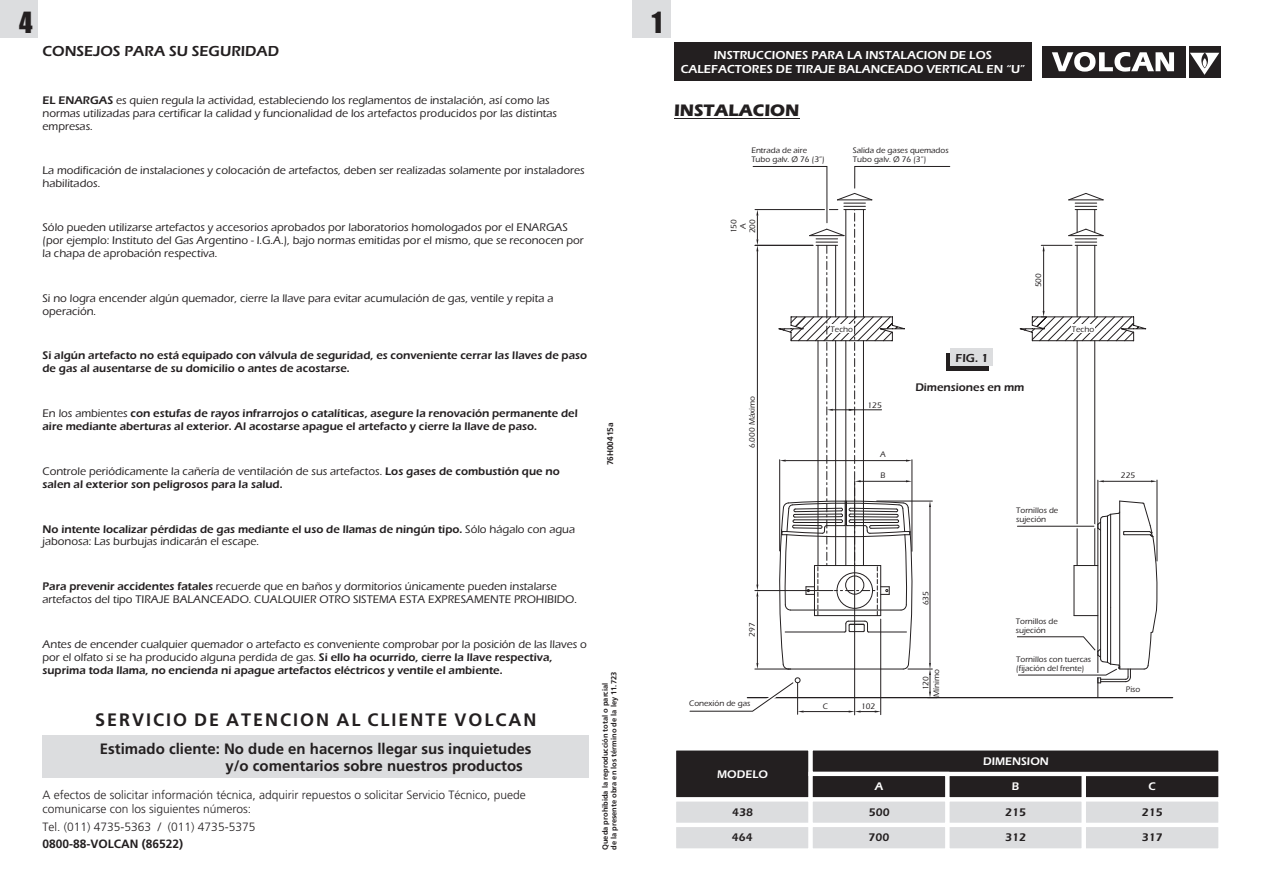
<style>
.page{position:relative;width:1263px;height:893px;background:#fff}
.page>*{position:absolute;margin:0;border:0;box-sizing:border-box;transform-origin:0 0}
.t1{font:27px "Impact";color:#231f20}
.t2{font:700 18px "Frutiger";letter-spacing:.11em;color:#231f20}
.t3{font:700 17.25px "Eras ITC";color:#231f20}
.t4{font:700 15px/17.4px "Frutiger";color:#231f20}
.t5{font:600 15px "Eras ITC";color:#231f20}
.t6{font:300 12px/13.6px "Frutiger";color:#231f20}
.t7{font:600 12px/13.6px "Eras ITC";color:#fff;text-align:center}
.t8{font:700 12px "Frutiger";color:#231f20}
.t9{font:600 12px "Eras ITC";color:#231f20}
.t10{font:500 11.4px/12.9px "Eras ITC";color:#231f20}
.t11{font:600 11.4px/24.9px "Eras ITC";color:#231f20}
.t12{font:600 11.4px "Eras ITC";color:#fff}
.t13{font:500 8.25px/9.3px "Eras ITC";color:#231f20}
.t14{font:700 8.25px "Frutiger";color:#231f20}
.t15{font:700 7.5px/8.7px "Frutiger";color:#231f20}
.s1{font-weight:600}
.s2{font-weight:500}
</style>
<div class="page">
<div style="left:674px;top:43px;width:357px;height:38px;background:#231f20"></div>
<svg style="left:676px;top:750px;width:543px;height:99px;background:#929091"></svg>
<hr style="left:674px;top:118px;width:125px;height:1px;background:#231f20">
<div style="left:1189px;top:46px;width:31px;height:31px;background:#231f20"></div>
<div style="left:1042px;top:46px;width:143px;height:31px;background:#231f20"></div>
<svg style="left:1052px;top:52px;width:122px;height:20px"></svg>
<svg style="left:1190px;top:53px;width:29px;height:22px"></svg>
<svg style="left:1201px;top:53px;width:7px;height:15px"></svg>
<svg style="left:1203px;top:58px;width:4px;height:10px"></svg>
<div style="left:43px;top:736px;width:546px;height:42px;background:#dcdddf"></div>
<hr style="left:747px;top:697px;width:425px;height:1px;background:#231f20">
<hr style="left:1157px;top:480px;width:1px;height:81px;background:#231f20">
<hr style="left:1104px;top:481px;width:47px;height:1px;background:#231f20">
<hr style="left:1041px;top:245px;width:31px;height:1px;background:#231f20">
<hr style="left:1043px;top:251px;width:1px;height:60px;background:#231f20">
<hr style="left:854px;top:480px;width:1px;height:235px;background:#231f20">
<hr style="left:880px;top:619px;width:1px;height:96px;background:#231f20">
<hr style="left:797px;top:683px;width:1px;height:31px;background:#231f20">
<hr style="left:1077px;top:341px;width:1px;height:224px;background:#231f20">
<hr style="left:1094px;top:341px;width:1px;height:224px;background:#231f20">
<hr style="left:1077px;top:245px;width:1px;height:72px;background:#231f20">
<hr style="left:1094px;top:245px;width:1px;height:72px;background:#231f20">
<svg style="left:1068px;top:193px;width:36px;height:53px"></svg>
<hr style="left:1097px;top:480px;width:1px;height:218px;background:#231f20">
<svg style="left:1019px;top:311px;width:128px;height:31px"></svg>
<div style="left:1071px;top:325px;width:24px;height:8px;background:#fff"></div>
<div style="left:946px;top:353px;width:43px;height:17px;background:#231f20"></div>
<div style="left:950px;top:349px;width:43px;height:17px;background:#dcdddf"></div>
<svg style="left:1017px;top:500px;width:141px;height:183px"></svg>
<svg style="left:689px;top:166px;width:261px;height:547px"></svg>
<div style="left:633px;top:0;width:38px;height:38px;background:#dcdddf"></div>
<div style="left:0;top:0;width:38px;height:38px;background:#dcdddf"></div>
<h1 class="t1" style="left:19px;top:11px;width:15px">4</h1>
<h1 class="t1" style="left:652px;top:11px;width:12px">1</h1>
<h3 class="t5" style="left:43px;top:46px;width:238px">CONSEJOS PARA SU SEGURIDAD</h3>
<p class="t10" style="left:43px;top:95px;width:516px"><span class="s1">EL ENARGAS</span> es quien regula la actividad, estableciendo los reglamentos de instalación, así como las normas utilizadas para certificar la calidad y funcionalidad de los artefactos producidos por las distintas empresas.</p>
<p class="t10" style="left:43px;top:165px;width:544px">La modificación de instalaciones y colocación de artefactos, deben ser realizadas solamente por instaladores habilitados.</p>
<p class="t10" style="left:43px;top:222px;width:543px">Sólo pueden utilizarse artefactos y accesorios aprobados por laboratorios homologados por el ENARGAS (por ejemplo: Instituto del Gas Argentino - I.G.A.), bajo normas emitidas por el mismo, que se reconocen por la chapa de aprobación respectiva.</p>
<p class="t10" style="left:43px;top:293px;width:512px">Si no logra encender algún quemador, cierre la llave para evitar acumulación de gas, ventile y repita a operación.</p>
<p class="t11" style="left:43px;top:350px;width:546px;line-height:12.9px">Si algún artefacto no está equipado con válvula de seguridad, es conveniente cerrar las llaves de paso de gas al ausentarse de su domicilio o antes de acostarse.</p>
<p class="t11" style="left:43px;top:408px;width:537px;line-height:13px"><span class="s2">En los ambientes</span> con estufas de rayos infrarrojos o catalíticas, asegure la renovación permanente del aire mediante aberturas al exterior. Al acostarse apague el artefacto y cierre la llave de paso.</p>
<p class="t11" style="left:43px;top:466px;width:519px;line-height:13px"><span class="s2">Controle periódicamente la cañería de ventilación de sus artefactos.</span> Los gases de combustión que no salen al exterior son peligrosos para la salud.</p>
<p class="t11" style="left:43px;top:523px;width:534px;line-height:12.9px">No intente localizar pérdidas de gas mediante el uso de llamas de ningún tipo. <span class="s2">Sólo hágalo con agua jabonosa: Las burbujas indicarán el escape.</span></p>
<p class="t10" style="left:43px;top:581px;width:536px"><span class="s1">Para prevenir accidentes fatales</span> recuerde que en baños y dormitorios únicamente pueden instalarse artefactos del tipo TIRAJE BALANCEADO. CUALQUIER OTRO SISTEMA ESTA EXPRESAMENTE PROHIBIDO.</p>
<p class="t10" style="left:43px;top:639px;width:546px">Antes de encender cualquier quemador o artefacto es conveniente comprobar por la posición de las llaves o por el olfato si se ha producido alguna perdida de gas. <span class="s1">Si ello ha ocurrido, cierre la llave respectiva, suprima toda llama, no encienda ni apague artefactos eléctricos y ventile el ambiente.</span></p>
<h2 class="t2" style="left:95px;top:711px;width:443px">SERVICIO DE ATENCION AL CLIENTE VOLCAN</h2>
<h3 class="t4" style="left:225px;top:740px;width:308px;text-indent:-126px">Estimado cliente: No dude en hacernos llegar sus inquietudes y/o comentarios sobre nuestros productos</h3>
<p class="t6" style="left:43px;top:788px;width:485px">A efectos de solicitar información técnica, adquirir repuestos o solicitar Servicio Técnico, puede comunicarse con los siguientes números:</p>
<p class="t6" style="left:43px;top:820px;width:214px">Tel. (011) 4735-5363 / (011) 4735-5375</p>
<p class="t8" style="left:43px;top:837px;width:142px">0800-88-VOLCAN (86522)</p>
<p class="t14" style="left:606px;top:465px;width:44px;rotate:-90deg">76H00415a</p>
<p class="t15" style="left:601px;top:850px;width:179px;rotate:-90deg">Queda prohibida la reproducción total o parcial<br>de la presente obra en los término de la ley 11.723</p>
<p class="t7" style="left:681px;top:50px;width:346px">INSTRUCCIONES PARA LA INSTALACION DE LOS<br>CALEFACTORES DE TIRAJE BALANCEADO VERTICAL EN “U”</p>
<h3 class="t3" style="left:674px;top:104px;width:127px">INSTALACION</h3>
<p class="t13" style="left:751px;top:146px;width:75px">Entrada de aire<br>Tubo galv. Ø 76 (3”)</p>
<p class="t13" style="left:730px;top:233px;width:16px;text-align:center;rotate:-90deg">150<br>A<br>200</p>
<p class="t13" style="left:853px;top:146px;width:97px">Salida de gases quemados<br>Tubo galv. Ø 76 (3”)</p>
<p class="t13" style="left:1034px;top:287px;width:16px;rotate:-90deg">500</p>
<p class="t13" style="left:831px;top:325px;width:24px">Techo</p>
<p class="t13" style="left:1072px;top:325px;width:24px">Techo</p>
<p class="t9" style="left:955px;top:353px;width:34px">FIG. 1</p>
<p class="t11" style="left:915px;top:376px;width:111px">Dimensiones en mm</p>
<p class="t13" style="left:748px;top:448px;width:53px;rotate:-90deg">6.000 Máximo</p>
<p class="t13" style="left:867px;top:401px;width:16px">125</p>
<p class="t13" style="left:880px;top:450px;width:7px">A</p>
<p class="t13" style="left:880px;top:472px;width:6px">B</p>
<p class="t13" style="left:1016px;top:506px;width:44px">Tornillos de sujeción</p>
<p class="t13" style="left:922px;top:605px;width:16px;rotate:-90deg">635</p>
<p class="t13" style="left:748px;top:637px;width:16px;rotate:-90deg">297</p>
<p class="t13" style="left:1016px;top:617px;width:44px">Tornillos de sujeción</p>
<p class="t13" style="left:932px;top:697px;width:29px;rotate:-90deg">Mínimo</p>
<p class="t13" style="left:922px;top:690px;width:16px;rotate:-90deg">120</p>
<p class="t13" style="left:1016px;top:655px;width:76px">Tornillos con tuercas (fijación del frente)</p>
<p class="t13" style="left:689px;top:700px;width:63px">Conexión de gas</p>
<p class="t13" style="left:823px;top:703px;width:7px">C</p>
<p class="t13" style="left:861px;top:703px;width:16px">102</p>
<p class="t12" style="left:983px;top:757px;width:67px">DIMENSION</p>
<p class="t12" style="left:717px;top:770px;width:52px">MODELO</p>
<p class="t11" style="left:732px;top:801px;width:23px">438<br>464</p>
<p class="t12" style="left:875px;top:782px;width:10px">A</p>
<p class="t11" style="left:868px;top:801px;width:23px">500<br>700</p>
<p class="t12" style="left:1012px;top:782px;width:9px">B</p>
<p class="t11" style="left:1005px;top:801px;width:22px">215</p>
<p class="t11" style="left:1005px;top:826px;width:22px">312</p>
<p class="t13" style="left:1121px;top:471px;width:16px">225</p>
<p class="t13" style="left:1126px;top:686px;width:16px">Piso</p>
<p class="t12" style="left:1148px;top:782px;width:9px">C</p>
<p class="t11" style="left:1142px;top:801px;width:22px">215</p>
<p class="t11" style="left:1142px;top:826px;width:22px">317</p>
</div>
